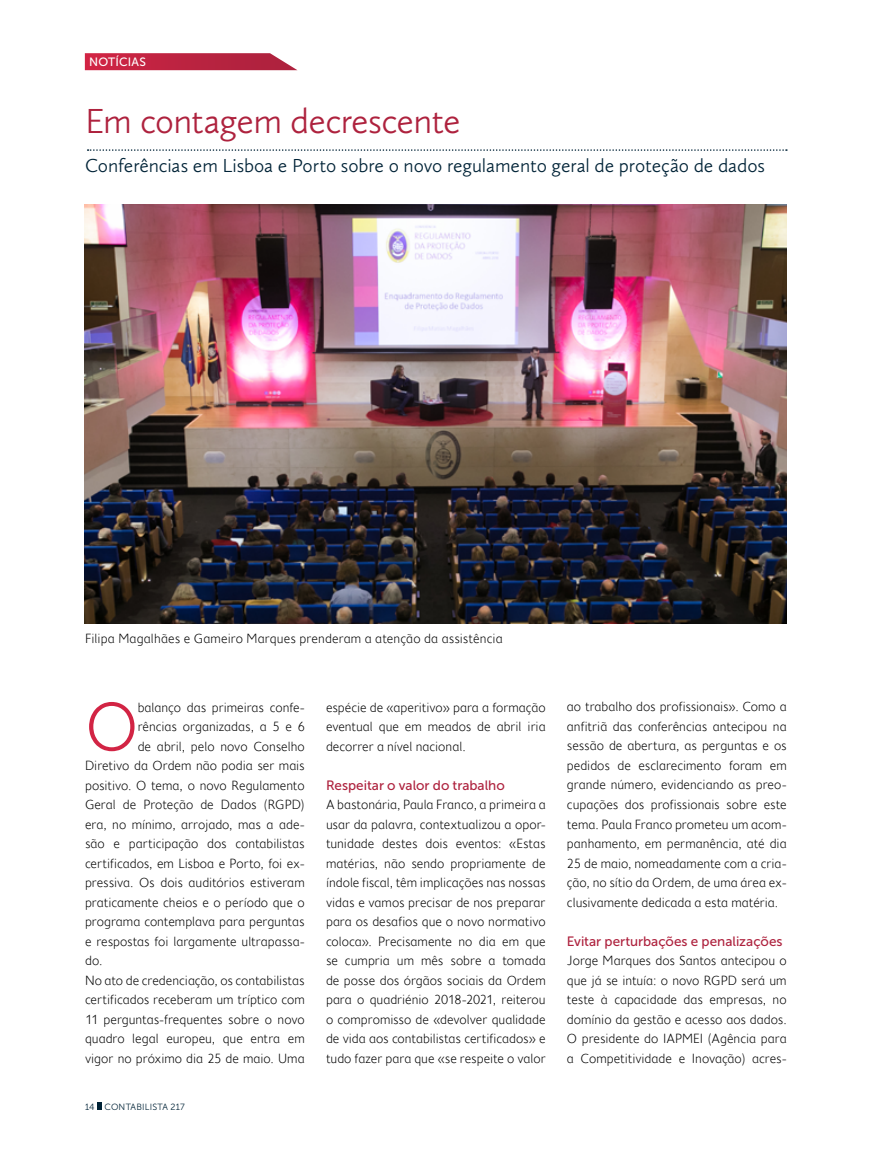
<style>
.page{position:relative;width:893px;height:1149px;background:#fff}
.page>*{position:absolute;margin:0;border:0;box-sizing:border-box;transform-origin:0 0}
.t1{font:300 70.8px "Fiendstar";color:#d22444}
.t2{font:300 36px "Calluna Sans";letter-spacing:-.025em;color:#ae223e}
.t3{font:300 19.5px "Calluna Sans";letter-spacing:-.005em;color:#002337}
.t4{font:300 13.5px/19.5px "Fiendstar";letter-spacing:-.005em;color:#000;text-align:justify}
.t5{font:13.5px "Museo Sans 500";color:#ae223e}
.t6{font:12px "Museo Sans 500";letter-spacing:.01em;color:#fff}
.t7{font:9px "Museo Sans 300";letter-spacing:.02em;color:#002337}
</style>
<div class="page">
<svg style="left:97px;top:1102px;width:5px;height:7px"></svg>
<svg style="left:85px;top:53px;width:212px;height:17px"></svg>
<svg style="left:88px;top:149px;width:699px;height:2px"></svg>
<img style="left:85px;top:204px;width:701px;height:419px">
<p class="t6" style="left:89px;top:55px;width:58px">NOTÍCIAS</p>
<h2 class="t2" style="left:85px;top:100px;width:377px">Em contagem decrescente</h2>
<h3 class="t3" style="left:85px;top:153px;width:681px">Conferências em Lisboa e Porto sobre o novo regulamento geral de proteção de dados</h3>
<p class="t4" style="left:85px;top:629px;width:419px">Filipa Magalhães e Gameiro Marques prenderam a atenção da assistência</p>
<h1 class="t1" style="left:85px;top:687px;width:55px">O</h1>
<p class="t4" style="left:138px;top:697px;width:169px">balanço das primeiras confe-</p>
<p class="t4" style="left:138px;top:716px;width:169px">rências organizadas, a 5 e 6</p>
<p class="t4" style="left:138px;top:736px;width:169px">de abril, pelo novo Conselho</p>
<p class="t4" style="left:85px;top:755px;width:221px">Diretivo da Ordem não podia ser mais</p>
<p class="t4" style="left:85px;top:775px;width:221px">positivo. O tema, o novo Regulamento</p>
<p class="t4" style="left:85px;top:794px;width:221px">Geral de Proteção de Dados (RGPD)</p>
<p class="t4" style="left:85px;top:814px;width:221px">era, no mínimo, arrojado, mas a ade-</p>
<p class="t4" style="left:85px;top:833px;width:221px">são e participação dos contabilistas</p>
<p class="t4" style="left:85px;top:853px;width:221px">certificados, em Lisboa e Porto, foi ex-</p>
<p class="t4" style="left:85px;top:872px;width:221px">pressiva. Os dois auditórios estiveram</p>
<p class="t4" style="left:85px;top:892px;width:221px">praticamente cheios e o período que o</p>
<p class="t4" style="left:85px;top:911px;width:221px">programa contemplava para perguntas</p>
<p class="t4" style="left:85px;top:931px;width:221px">e respostas foi largamente ultrapassa-</p>
<p class="t4" style="left:85px;top:950px;width:19px">do.</p>
<p class="t4" style="left:85px;top:970px;width:221px">No ato de credenciação, os contabilistas</p>
<p class="t4" style="left:85px;top:989px;width:221px">certificados receberam um tríptico com</p>
<p class="t4" style="left:85px;top:1009px;width:221px">11 perguntas-frequentes sobre o novo</p>
<p class="t4" style="left:85px;top:1028px;width:221px">quadro legal europeu, que entra em</p>
<p class="t4" style="left:85px;top:1048px;width:221px">vigor no próximo dia 25 de maio. Uma</p>
<p class="t7" style="left:85px;top:1101px;width:101px">14 CONTABILISTA 217</p>
<p class="t4" style="left:326px;top:697px;width:221px">espécie de «aperitivo» para a formação eventual que em meados de abril iria decorrer a nível nacional.</p>
<p class="t5" style="left:326px;top:777px;width:180px">Respeitar o valor do trabalho</p>
<p class="t4" style="left:326px;top:794px;width:221px">A bastonária, Paula Franco, a primeira a usar da palavra, contextualizou a opor&shy;tunidade destes dois eventos: «Estas matérias, não sendo propriamente de índole fiscal, têm implicações nas nossas vidas e vamos precisar de nos preparar para os desafios que o novo normativo coloca». Precisamente no dia em que se cumpria um mês sobre a tomada de posse dos órgãos sociais da Ordem para o quadriénio 2018-2021, reiterou o compromisso de «devolver qualidade de vida aos contabilistas certificados» e tudo fazer para que «se respeite o valor</p>
<p class="t4" style="left:567px;top:697px;width:221px">ao trabalho dos profissionais». Como a anfitriã das conferências antecipou na sessão de abertura, as perguntas e os pedidos de esclarecimento foram em grande número, evidenciando as preo&shy;cupações dos profissionais sobre este tema. Paula Franco prometeu um acom&shy;panhamento, em permanência, até dia 25 de maio, nomeadamente com a cria&shy;ção, no sítio da Ordem, de uma área ex&shy;clusivamente dedicada a esta matéria.</p>
<p class="t5" style="left:567px;top:933px;width:217px">Evitar perturbações e penalizações</p>
<p class="t4" style="left:567px;top:950px;width:221px">Jorge Marques dos Santos antecipou o que já se intuía: o novo RGPD será um teste à capacidade das empresas, no domínio da gestão e acesso aos dados.<br>O presidente do IAPMEI (Agência para a Competitividade e Inovação) acres-</p>
</div>
